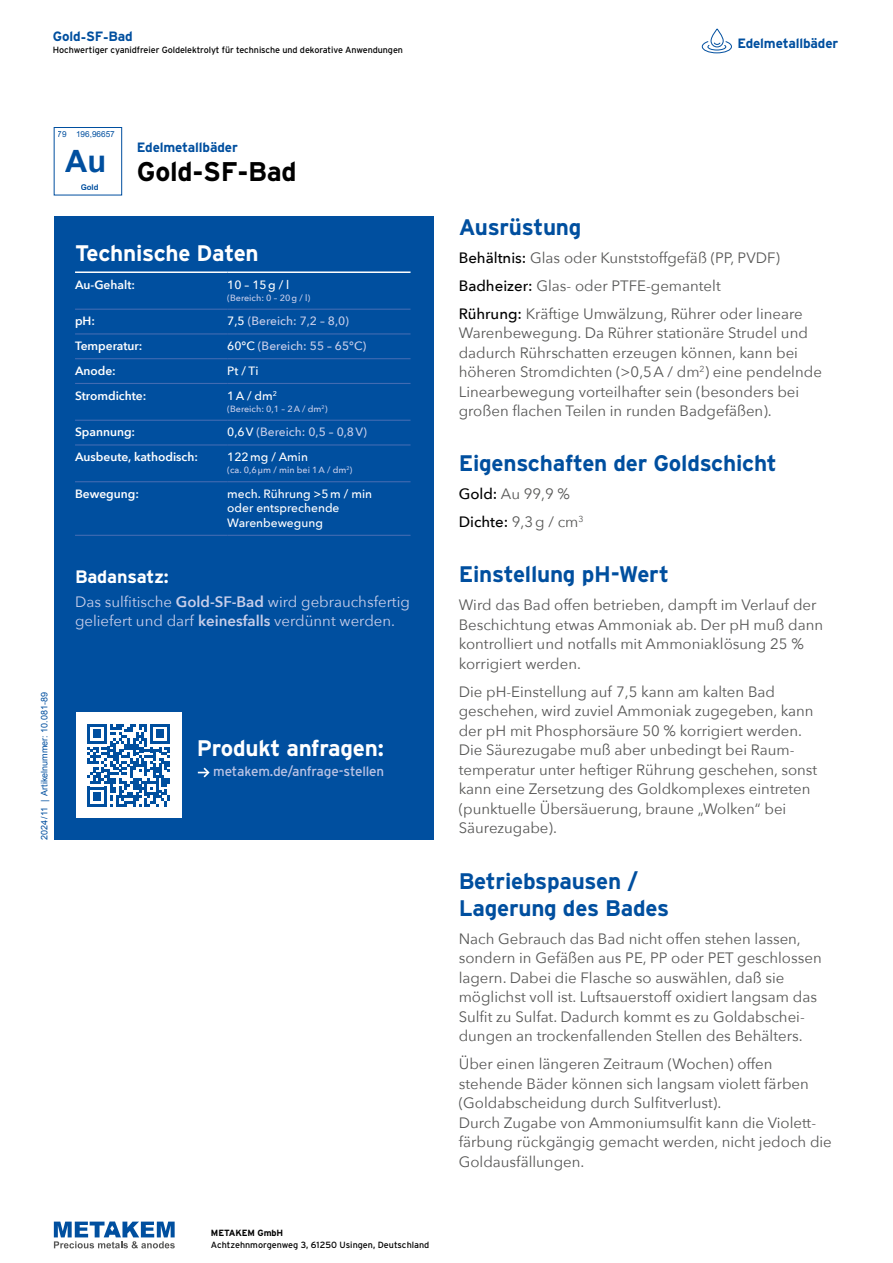
<style>
.page{position:relative;width:893px;height:1263px;background:#fff}
.page>*{position:absolute;margin:0;border:0;box-sizing:border-box;transform-origin:0 0}
.t1{font:700 27px "Interstate";letter-spacing:-.01em;color:#000}
.t2{font:700 22.5px/27px "Interstate";letter-spacing:-.01em;color:#004f9f}
.t3{font:700 22.5px "Interstate";letter-spacing:-.01em;color:#fff}
.t4{font:700 18px "Interstate";letter-spacing:-.01em;color:#fff}
.t5{font:15px/19.5px "Avenir Next";color:#575756}
.t6{font:15px/19.5px "Avenir Next";color:#c8ceea}
.t7{font:700 13.5px "Interstate";letter-spacing:-.01em;color:#004f9f}
.t8{font:13.5px "Interstate";letter-spacing:-.01em;color:#bcc4e5}
.t9{font:600 12px "Avenir Next";color:#fff}
.t10{font:500 12px/14.4px "Avenir Next";color:#fff}
.t11{font:500 12px "Avenir Next";color:#c8ceea}
.t12{font:9px "Interstate";letter-spacing:-.01em;color:#000}
.t13{font:500 9px "Avenir Next";color:#c8ceea}
.t14{font:9px "Arial";color:#004f9f}
.t15{font:700 9px "Interstate";letter-spacing:-.01em;color:#000}
.t16{font:8.25px "Arial";color:#004f9f}
.t17{font:700 7.8px "Arial";color:#004f9f}
.s1{color:#fff}
.s2{font-weight:600}
.s3{font-weight:500;color:#000}
</style>
<div class="page">
<div style="left:711px;top:29px;width:13px;height:18px;border:1px solid #004f9f;border-radius:6px"></div>
<svg style="left:702px;top:41px;width:30px;height:12px"></svg>
<div style="left:54px;top:216px;width:380px;height:624px;background:#004f9f"></div>
<hr style="left:75px;top:309px;width:152px;height:1px;background:#416bb2">
<hr style="left:227px;top:309px;width:184px;height:1px;background:#416bb2">
<hr style="left:75px;top:333px;width:152px;height:1px;background:#416bb2">
<hr style="left:227px;top:333px;width:184px;height:1px;background:#416bb2">
<hr style="left:75px;top:358px;width:152px;height:1px;background:#416bb2">
<hr style="left:227px;top:358px;width:184px;height:1px;background:#416bb2">
<hr style="left:75px;top:383px;width:152px;height:1px;background:#416bb2">
<hr style="left:227px;top:383px;width:184px;height:1px;background:#416bb2">
<hr style="left:75px;top:420px;width:152px;height:1px;background:#416bb2">
<hr style="left:227px;top:420px;width:184px;height:1px;background:#416bb2">
<hr style="left:75px;top:444px;width:152px;height:1px;background:#416bb2">
<hr style="left:227px;top:444px;width:184px;height:1px;background:#416bb2">
<hr style="left:75px;top:481px;width:152px;height:1px;background:#416bb2">
<hr style="left:227px;top:481px;width:184px;height:1px;background:#416bb2">
<hr style="left:75px;top:535px;width:152px;height:1px;background:#416bb2">
<hr style="left:227px;top:535px;width:184px;height:1px;background:#416bb2">
<hr style="left:75px;top:271px;width:152px;height:2px;background:#fff">
<hr style="left:227px;top:271px;width:184px;height:2px;background:#fff">
<div style="left:54px;top:127px;width:68px;height:68px;border:1px solid #004f9f"></div>
<svg style="left:198px;top:768px;width:12px;height:9px"></svg>
<div style="left:76px;top:712px;width:105px;height:106px;background:#fff"></div>
<svg style="left:87px;top:724px;width:83px;height:83px"></svg>
<svg style="left:54px;top:1221px;width:121px;height:27px"></svg>
<p class="t7" style="left:53px;top:31px;width:81px">Gold-SF-Bad</p>
<p class="t12" style="left:53px;top:46px;width:352px">Hochwertiger cyanidfreier Goldelektrolyt für technische und dekorative Anwendungen</p>
<p class="t7" style="left:737px;top:37px;width:102px">Edelmetallbäder</p>
<p class="t16" style="left:58px;top:129px;width:11px">79</p>
<p class="t16" style="left:76px;top:131px;width:40px">196,96657</p>
<p class="t7" style="left:137px;top:141px;width:102px">Edelmetallbäder</p>
<h1 class="t1" style="left:65px;top:160px;width:233px"><sup>Au</sup> Gold-SF-Bad</h1>
<p class="t17" style="left:81px;top:182px;width:19px">Gold</p>
<h2 class="t3" style="left:75px;top:243px;width:185px">Technische Daten</h2>
<p class="t9" style="left:75px;top:279px;width:61px">Au-Gehalt:</p>
<p class="t10" style="left:227px;top:278px;width:64px">10 – 15 g / l</p>
<p class="t13" style="left:227px;top:294px;width:85px">(Bereich: 0 – 20 g / l)</p>
<p class="t9" style="left:75px;top:316px;width:22px">pH:</p>
<p class="t11" style="left:227px;top:316px;width:123px"><span class="s1">7,5</span> (Bereich: 7,2 – 8,0)</p>
<p class="t9" style="left:75px;top:341px;width:69px">Temperatur:</p>
<p class="t11" style="left:227px;top:341px;width:141px"><span class="s1">60°C</span> (Bereich: 55 – 65°C)</p>
<p class="t9" style="left:75px;top:366px;width:42px">Anode:</p>
<p class="t10" style="left:227px;top:365px;width:33px">Pt / Ti</p>
<p class="t9" style="left:75px;top:390px;width:73px">Stromdichte:</p>
<p class="t10" style="left:227px;top:389px;width:51px">1 A / dm<sup>2</sup></p>
<p class="t13" style="left:227px;top:405px;width:102px">(Bereich: 0,1 – 2 A / dm<sup>2</sup>)</p>
<p class="t9" style="left:75px;top:427px;width:62px">Spannung:</p>
<p class="t11" style="left:227px;top:427px;width:141px"><span class="s1">0,6 V</span> (Bereich: 0,5 – 0,8 V)</p>
<p class="t9" style="left:75px;top:452px;width:124px">Ausbeute, kathodisch:</p>
<p class="t10" style="left:227px;top:451px;width:82px">122 mg / Amin</p>
<p class="t13" style="left:227px;top:466px;width:127px">(ca. 0,6 µm / min bei 1 A / dm<sup>2</sup>)</p>
<p class="t9" style="left:75px;top:489px;width:65px">Bewegung:</p>
<p class="t10" style="left:227px;top:488px;width:146px">mech. Rührung &gt;5 m / min oder entsprechende<br>Warenbewegung</p>
<p class="t4" style="left:75px;top:569px;width:95px">Badansatz:</p>
<p class="t6" style="left:75px;top:591px;width:336px">Das sul昀椀tische <span class="s2">Gold-SF-Bad</span> wird gebrauchsfertig geliefert und darf <span class="s2">keinesfalls</span> verdünnt werden.</p>
<p class="t14" style="left:41px;top:840px;width:149px;rotate:-90deg">2024/11 | Artikelnummer: 10.081-89</p>
<h2 class="t3" style="left:197px;top:738px;width:189px">Produkt anfragen:</h2>
<p class="t8" style="left:213px;top:765px;width:173px">metakem.de/anfrage-stellen</p>
<p class="t15" style="left:211px;top:1228px;width:74px">METAKEM GmbH</p>
<p class="t12" style="left:211px;top:1240px;width:220px">Achtzehnmorgenweg 3, 61250 Usingen, Deutschland</p>
<h2 class="t2" style="left:459px;top:215px;width:124px">Ausrüstung</h2>
<p class="t5" style="left:459px;top:244px;width:345px;line-height:28px"><span class="s3">Behältnis:</span> Glas oder Kunststoffgefäß (PP, PVDF)<br><span class="s3">Badheizer:</span> Glas- oder PTFE-gemantelt<br><span class="s3">Rührung:</span> Kräftige Umwälzung, Rührer oder lineare</p>
<p class="t5" style="left:459px;top:324px;width:365px">Warenbewegung. Da Rührer stationäre Strudel und dadurch Rührschatten erzeugen können, kann bei höheren Stromdichten (&gt;0,5 A / dm<sup>2</sup>) eine pendelnde Linearbewegung vorteilhafter sein (besonders bei großen 昀氀achen Teilen in runden Badgefäßen).</p>
<h2 class="t2" style="left:459px;top:451px;width:320px">Eigenschaften der Goldschicht</h2>
<p class="t5" style="left:459px;top:480px;width:126px;line-height:28px"><span class="s3">Gold:</span> Au 99,9 %<br><span class="s3">Dichte:</span> 9,3 g / cm<sup>3</sup></p>
<h2 class="t2" style="left:459px;top:562px;width:212px">Einstellung pH-Wert</h2>
<p class="t5" style="left:459px;top:596px;width:366px">Wird das Bad offen betrieben, dampft im Verlauf der Beschichtung etwas Ammoniak ab. Der pH muß dann kontrolliert und notfalls mit Ammoniaklösung 25 % korrigiert werden.</p>
<p class="t5" style="left:459px;top:682px;width:360px">Die pH-Einstellung auf 7,5 kann am kalten Bad geschehen, wird zuviel Ammoniak zugegeben, kann der pH mit Phosphorsäure 50 % korrigiert werden.<br>Die Säurezugabe muß aber unbedingt bei Raum&shy;temperatur unter heftiger Rührung geschehen, sonst kann eine Zersetzung des Goldkomplexes eintreten (punktuelle Übersäuerung, braune „Wolken“ bei Säurezugabe).</p>
<h2 class="t2" style="left:459px;top:868px;width:212px">Betriebspausen /<br>Lagerung des Bades</h2>
<p class="t5" style="left:459px;top:929px;width:365px">Nach Gebrauch das Bad nicht offen stehen lassen, sondern in Gefäßen aus PE, PP oder PET geschlossen lagern. Dabei die Flasche so auswählen, daß sie möglichst voll ist. Luftsauerstoff oxidiert langsam das Sul昀椀t zu Sulfat. Dadurch kommt es zu Goldabschei&shy;dungen an trockenfallenden Stellen des Behälters.</p>
<p class="t5" style="left:459px;top:1054px;width:375px">Über einen längeren Zeitraum (Wochen) offen stehende Bäder können sich langsam violett färben (Goldabscheidung durch Sul昀椀tverlust).<br>Durch Zugabe von Ammoniumsul昀椀t kann die Violett&shy;färbung rückgängig gemacht werden, nicht jedoch die Goldausfällungen.</p>
</div>
